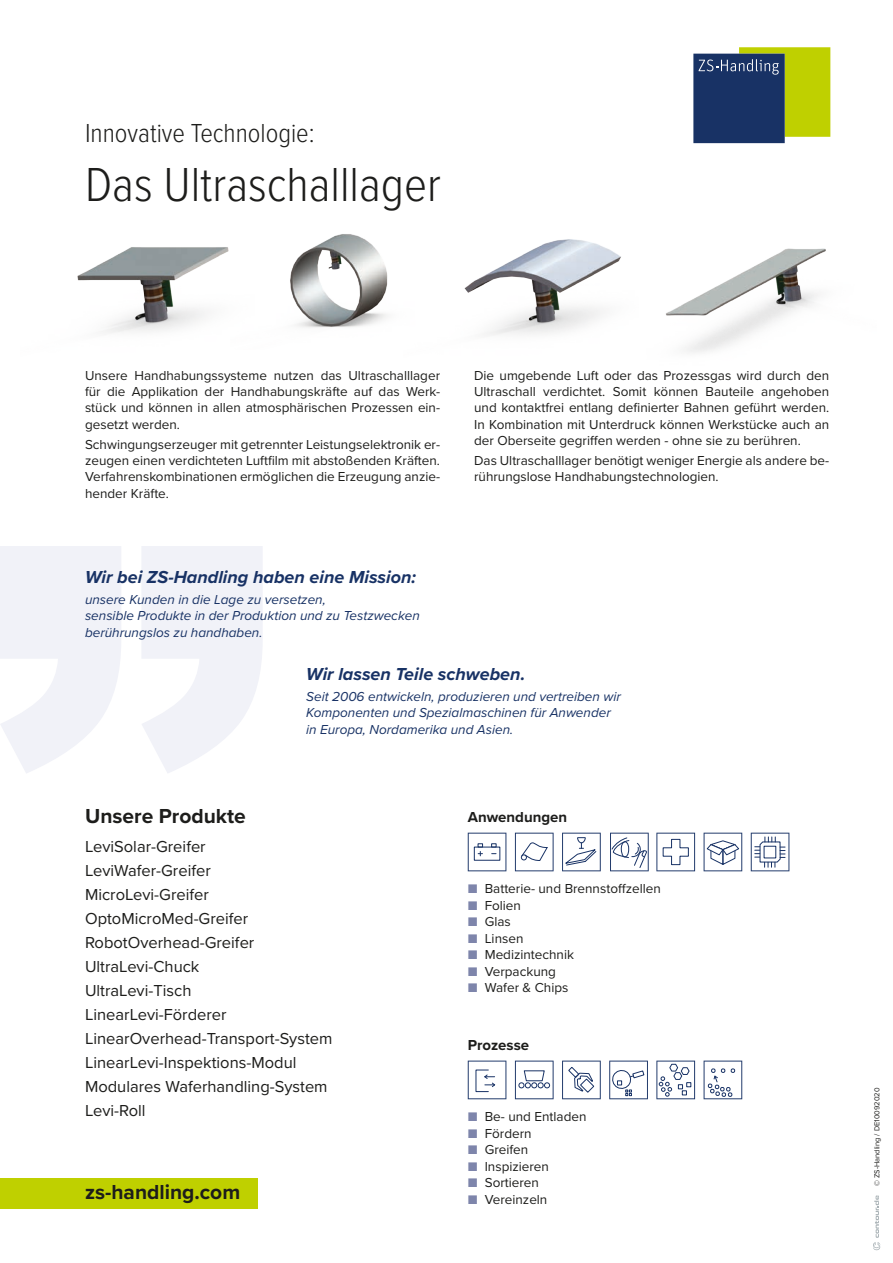
<style>
.page{position:relative;width:893px;height:1263px;background:#fff}
.page>*{position:absolute;margin:0;border:0;box-sizing:border-box;transform-origin:0 0}
.t1{font:300 49.5px "Proxima Nova Cond";color:#1d1d1b}
.t2{font:300 27px "Proxima Nova Cond";color:#1d1d1b}
.t3{font:700 21px "Proxima Nova";color:#1d1d1b}
.t4{font:italic 700 18px "Proxima Nova";color:#183265}
.t5{font:16.5px/24px "Proxima Nova";color:#1d1d1b}
.t6{font:700 15px "Proxima Nova";color:#1d1d1b}
.t7{font:13.5px/16.2px "Proxima Nova";color:#1d1d1b;text-align:justify}
.t8{font:italic 13.5px/16.5px "Proxima Nova";color:#183265}
.t9{font:7.5px "Proxima Nova";color:#1d1d1b}
.s1{font-family:"Proxima Nova Cond";font-size:15px;color:#7e85ab}
</style>
<div class="page">
<div style="left:0;top:1178px;width:258px;height:30px;background:#bfd000"></div>
<svg style="left:0;top:546px;width:262px;height:227px;fill:#f1f2f8"></svg>
<svg style="left:693px;top:47px;width:137px;height:96px;background:#5e734e"></svg>
<svg style="left:656px;top:1060px;width:39px;height:39px"></svg>
<svg style="left:704px;top:1060px;width:38px;height:39px"></svg>
<svg style="left:656px;top:833px;width:39px;height:38px"></svg>
<svg style="left:515px;top:833px;width:39px;height:38px"></svg>
<svg style="left:562px;top:833px;width:39px;height:38px"></svg>
<svg style="left:468px;top:833px;width:38px;height:38px"></svg>
<svg style="left:468px;top:1060px;width:38px;height:39px"></svg>
<svg style="left:562px;top:1060px;width:39px;height:39px"></svg>
<svg style="left:609px;top:1060px;width:39px;height:39px"></svg>
<svg style="left:515px;top:1060px;width:39px;height:39px"></svg>
<svg style="left:704px;top:833px;width:38px;height:38px"></svg>
<svg style="left:610px;top:833px;width:39px;height:38px"></svg>
<svg style="left:751px;top:833px;width:38px;height:38px"></svg>
<img style="left:77px;top:247px;width:152px;height:86px">
<img style="left:666px;top:248px;width:160px;height:105px">
<img style="left:464px;top:239px;width:157px;height:97px">
<img style="left:290px;top:234px;width:98px;height:94px">
<svg style="left:873px;top:1195px;width:7px;height:55px"></svg>
<p class="t2" style="left:85px;top:113px;width:231px">Innovative Technologie:</p>
<p class="t1" style="left:85px;top:148px;width:357px">Das Ultraschalllager</p>
<p class="t7" style="left:85px;top:367px;width:357px">Unsere Handhabungssysteme nutzen das Ultraschalllager für die Applikation der Handhabungskräfte auf das Werk&shy;stück und können in allen atmosphärischen Prozessen ein&shy;gesetzt werden.</p>
<p class="t7" style="left:85px;top:436px;width:357px">Schwingungserzeuger mit getrennter Leistungselektronik er&shy;zeugen einen verdichteten Luftfilm mit abstoßenden Kräften.<br>Verfahrenskombinationen ermöglichen die Erzeugung anzie&shy;hender Kräfte.</p>
<p class="t7" style="left:474px;top:367px;width:357px">Die umgebende Luft oder das Prozessgas wird durch den Ultraschall verdichtet. Somit können Bauteile angehoben und kontaktfrei entlang definierter Bahnen geführt werden.<br>In Kombination mit Unterdruck können Werkstücke auch an der Oberseite gegriffen werden - ohne sie zu berühren.</p>
<p class="t7" style="left:474px;top:452px;width:357px">Das Ultraschalllager benötigt weniger Energie als andere be&shy;rührungslose Handhabungstechnologien.</p>
<p class="t4" style="left:85px;top:564px;width:333px">Wir bei ZS-Handling haben eine Mission:</p>
<p class="t8" style="left:85px;top:590px;width:336px">unsere Kunden in die Lage zu versetzen,<br>sensible Produkte in der Produktion und zu Testzwecken berührungslos zu handhaben.</p>
<p class="t4" style="left:306px;top:660px;width:221px">Wir lassen Teile schweben.</p>
<p class="t8" style="left:306px;top:687px;width:316px">Seit 2006 entwickeln, produzieren und vertreiben wir<br>Komponenten und Spezialmaschinen für Anwender in Europa, Nordamerika und Asien.</p>
<p class="t3" style="left:85px;top:801px;width:162px">Unsere Produkte</p>
<p class="t5" style="left:85px;top:833px;width:249px">LeviSolar-Greifer<br>LeviWafer-Greifer<br>MicroLevi-Greifer<br>OptoMicroMed-Greifer<br>RobotOverhead-Greifer<br>UltraLevi-Chuck<br>UltraLevi-Tisch<br>LinearLevi-Förderer<br>LinearOverhead-Transport-System<br>LinearLevi-Inspektions-Modul<br>Modulares Waferhandling-System<br>Levi-Roll</p>
<p class="t3" style="left:85px;top:1176px;width:157px">zs-handling.com</p>
<p class="t6" style="left:468px;top:806px;width:101px">Anwendungen</p>
<p class="t7" style="left:468px;top:880px;width:195px"><span class="s1">■</span> Batterie- und Brennstoffzellen</p>
<p class="t7" style="left:468px;top:896px;width:55px"><span class="s1">■</span> Folien</p>
<p class="t7" style="left:468px;top:913px;width:45px"><span class="s1">■</span> Glas</p>
<p class="t7" style="left:468px;top:929px;width:57px"><span class="s1">■</span> Linsen</p>
<p class="t7" style="left:468px;top:946px;width:108px"><span class="s1">■</span> Medizintechnik</p>
<p class="t7" style="left:468px;top:962px;width:90px"><span class="s1">■</span> Verpackung</p>
<p class="t7" style="left:468px;top:979px;width:102px"><span class="s1">■</span> Wafer &amp; Chips</p>
<p class="t6" style="left:468px;top:1034px;width:63px">Prozesse</p>
<p class="t7" style="left:468px;top:1108px;width:120px"><span class="s1">■</span> Be- und Entladen</p>
<p class="t7" style="left:468px;top:1124px;width:65px"><span class="s1">■</span> Fördern</p>
<p class="t7" style="left:468px;top:1141px;width:62px"><span class="s1">■</span> Greifen</p>
<p class="t7" style="left:468px;top:1157px;width:83px"><span class="s1">■</span> Inspizieren</p>
<p class="t7" style="left:468px;top:1174px;width:73px"><span class="s1">■</span> Sortieren</p>
<p class="t7" style="left:468px;top:1190px;width:81px"><span class="s1">■</span> Vereinzeln</p>
<p class="t9" style="left:871px;top:1186px;width:100px;rotate:-90deg">© ZS-Handling / DE10092020</p>
</div>
